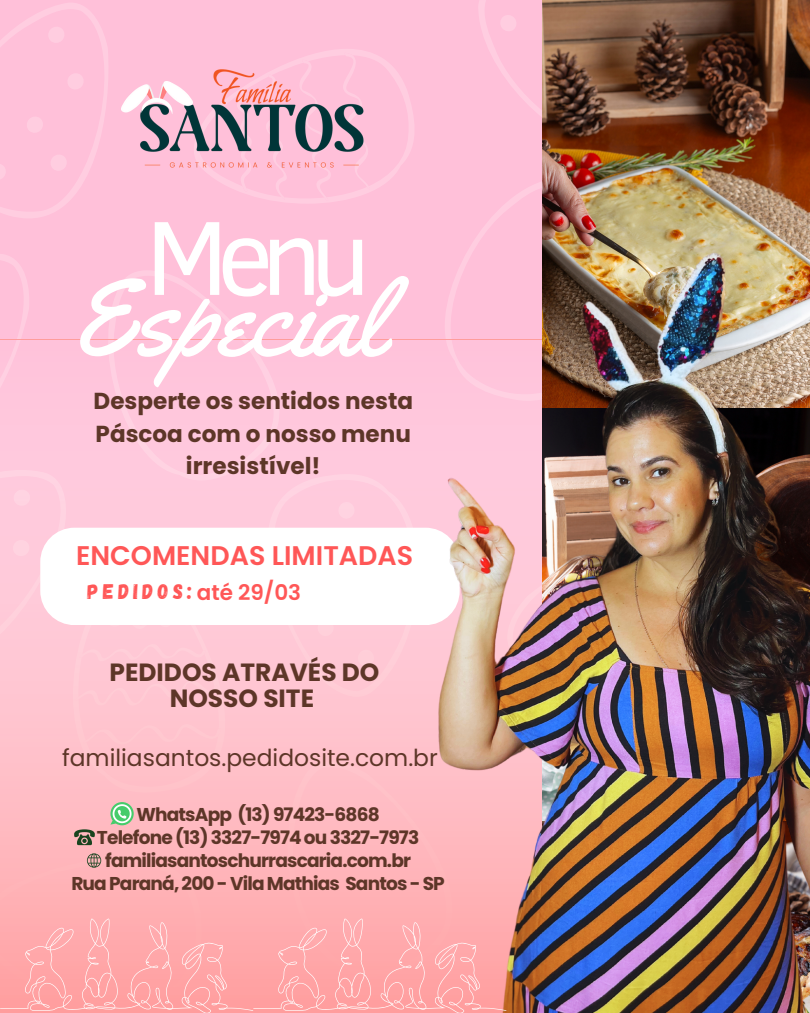
<style>
.page{position:relative;width:810px;height:1013px;background:#fff}
.page>*{position:absolute;margin:0;border:0;box-sizing:border-box;transform-origin:0 0}
.t1{font:107.6px "Yellowtail";color:#fff}
.t2{font:107.6px "Clear Sans";color:#fff}
.t3{font:600 26.9px "Poppins";color:#ff5757}
.t4{font:700 24.9px/25.9px "Poppins";color:#5d3628;text-align:center}
.t5{font:23.4px "Poppins";color:#5d3628}
.t6{font:700 23.1px/32.3px "Poppins";color:#5d3628;text-align:center}
.t7{font:21.1px "Gagalin";letter-spacing:.205em;color:#ff5757}
.t8{font:700 18.6px "Poppins";letter-spacing:-.045em;color:#5d3628}
.s1{font-family:"Poppins";font-weight:600;font-size:21.5px}
</style>
<div class="page">
<div style="left:0;top:0;width:810px;height:1012px;background:#ffc0d9"></div>
<svg style="left:86px;top:271px;width:127px;height:69px"></svg>
<svg style="left:0;top:3px;width:122px;height:215px"></svg>
<svg style="left:479px;top:0;width:64px;height:147px"></svg>
<svg style="left:216px;top:49px;width:198px;height:136px"></svg>
<svg style="left:298px;top:179px;width:34px;height:6px"></svg>
<svg style="left:342px;top:53px;width:29px;height:132px"></svg>
<svg style="left:264px;top:179px;width:24px;height:6px"></svg>
<svg style="left:237px;top:179px;width:16px;height:6px"></svg>
<svg style="left:0;top:254px;width:33px;height:86px"></svg>
<svg style="left:0;top:340px;width:213px;height:513px"></svg>
<img style="left:543px;top:0;width:267px;height:185px">
<div style="left:40px;top:527px;width:420px;height:98px;background:#fff;border-radius:34px"></div>
<svg style="left:110px;top:802px;width:24px;height:23px"></svg>
<svg style="left:73px;top:829px;width:23px;height:16px"></svg>
<img style="left:140px;top:58px;width:231px;height:121px">
<img style="left:213px;top:185px;width:597px;height:827px">
<svg style="left:0;top:853px;width:632px;height:159px;background:#e49ea2"></svg>
<img style="left:122px;top:81px;width:70px;height:34px">
<h3 class="t2" style="left:145px;top:179px;width:227px">Menu</h3>
<p class="t1" style="left:70px;top:250px;width:315px">Especial</p>
<h4 class="t6" style="left:94px;top:385px;width:321px">Desperte os sentidos nesta<br>Páscoa com o nosso menu irresistível!</h4>
<h2 class="t3" style="left:76px;top:537px;width:338px">ENCOMENDAS LIMITADAS</h2>
<h5 class="t7" style="left:88px;top:578px;width:215px">PEDIDOS:<span class="s1">até 29/03</span></h5>
<p class="t4" style="left:110px;top:659px;width:271px">PEDIDOS ATRAVÉS DO<br>NOSSO SITE</p>
<p class="t5" style="left:62px;top:741px;width:377px">familiasantos.pedidosite.com.br</p>
<p class="t8" style="left:136px;top:801px;width:245px">WhatsApp (13) 97423-6868</p>
<p class="t8" style="left:97px;top:824px;width:324px">Telefone (13) 3327-7974 ou 3327-7973</p>
<p class="t8" style="left:105px;top:847px;width:307px">familiasantoschurrascaria.com.br</p>
<h1 class="t8" style="left:71px;top:870px;width:375px">Rua Paraná, 200 - Vila Mathias Santos - SP</h1>
</div>
